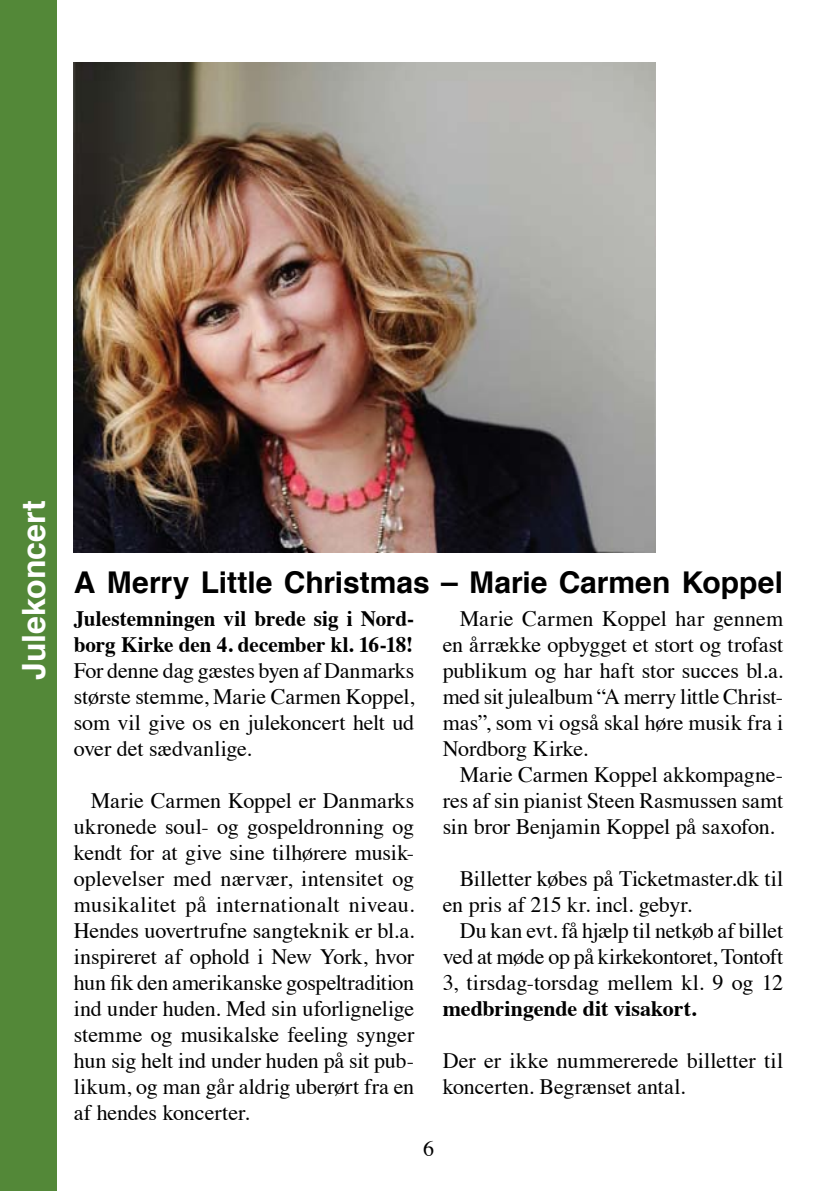
<style>
.page{position:relative;width:840px;height:1191px;background:#fff}
.page>*{position:absolute;margin:0;border:0;box-sizing:border-box;transform-origin:0 0}
.t1{font:700 32px "Helvetica";color:#fff}
.t2{font:700 30px "Helvetica";color:#000}
.t3{font:22px/26px "Times";letter-spacing:-.005em;color:#000;text-align:justify}
.t4{font:700 22px/26px "Times";color:#000;scale:.96 1}
.t5{font:700 22px "Times";color:#000}
</style>
<div class="page">
<div style="left:0;top:0;width:57px;height:1191px;background:#538838"></div>
<img style="left:74px;top:62px;width:581px;height:490px">
<h1 class="t1" style="left:8px;top:679px;width:181px;rotate:-90deg">Julekoncert</h1>
<h2 class="t2" style="left:74px;top:558px;width:710px">A Merry Little Christmas – Marie Carmen Koppel</h2>
<p class="t4" style="left:74px;top:603px;width:356px">Julestemningen vil brede sig i Nord&shy;borg Kirke den 4. december kl. 16-18!</p>
<p class="t3" style="left:74px;top:655px;width:342px">For denne dag gæstes byen af Danmarks største stemme, Marie Carmen Koppel, som vil give os en julekoncert helt ud over det sædvanlige.</p>
<p class="t3" style="left:74px;top:785px;width:342px;text-indent:17px">Marie Carmen Koppel er Danmarks ukronede soul- og gospeldronning og kendt for at give sine tilhørere musik&shy;oplevelser med nærvær, intensitet og musikalitet på internationalt niveau.<br>Hendes uovertrufne sangteknik er bl.a. inspireret af ophold i New York, hvor hun fik den amerikanske gospeltradition ind under huden. Med sin uforlignelige stemme og musikalske feeling synger hun sig helt ind under huden på sit pub&shy;likum, og man går aldrig uberørt fra en af hendes koncerter.</p>
<p class="t3" style="left:423px;top:1134px;width:12px">6</p>
<p class="t3" style="left:442px;top:603px;width:342px;text-indent:17px">Marie Carmen Koppel har gennem en årrække opbygget et stort og trofast publikum og har haft stor succes bl.a. med sit julealbum “A merry little Christ&shy;mas”, som vi også skal høre musik fra i Nordborg Kirke.</p>
<p class="t3" style="left:442px;top:759px;width:342px;text-indent:17px">Marie Carmen Koppel akkompagne&shy;res af sin pianist Steen Rasmussen samt sin bror Benjamin Koppel på saxofon.</p>
<p class="t3" style="left:442px;top:863px;width:342px;text-indent:17px">Billetter købes på Ticketmaster.dk til en pris af 215 kr. incl. gebyr.</p>
<p class="t3" style="left:442px;top:915px;width:342px;text-indent:17px">Du kan evt. få hjælp til netkøb af billet ved at møde op på kirkekontoret, Tontoft 3, tirsdag-torsdag mellem kl. 9 og 12</p>
<p class="t5" style="left:442px;top:987px;width:255px">medbringende dit visakort.</p>
<p class="t3" style="left:442px;top:1045px;width:342px">Der er ikke nummererede billetter til koncerten. Begrænset antal.</p>
</div>
